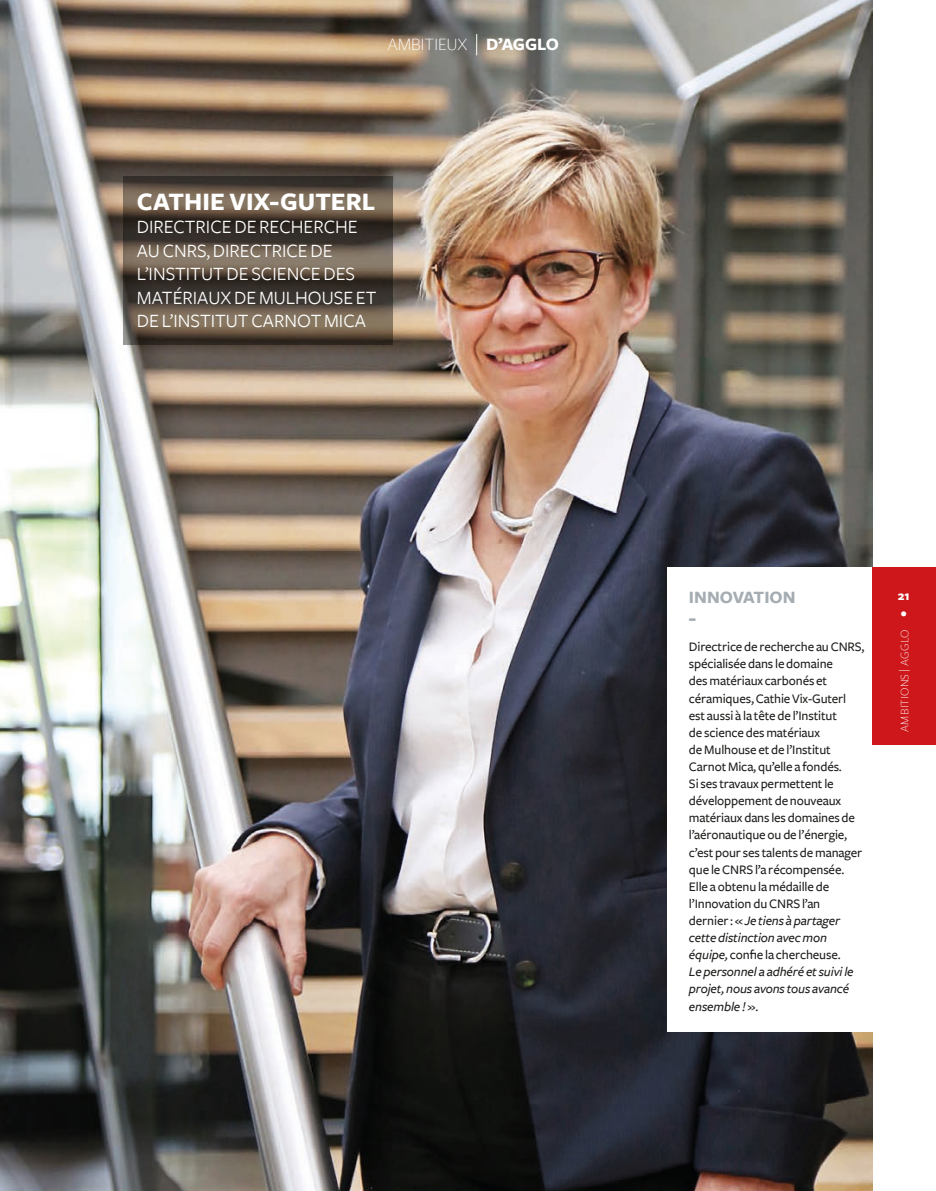
<style>
.page{position:relative;width:936px;height:1191px;background:#fff}
.page>*{position:absolute;margin:0;border:0;box-sizing:border-box;transform-origin:0 0}
.t1{font:700 26.1px "Freight Sans";color:#fff}
.t2{font:19.5px/23.4px "Freight Sans Book SC";color:#fff}
.t3{font:300 18px "Freight Sans";color:#fff}
.t4{font:700 18px "Freight Sans";color:#a5adb2}
.t5{font:900 18px "Freight Sans";color:#a5adb2}
.t6{font:500 13.5px/17.1px "Freight Sans";letter-spacing:-.01em;color:#1d1d1b}
.t7{font:700 13.5px/17.1px "Freight Sans";color:#fff}
.t8{font:300 12px "Freight Sans";letter-spacing:.025em;color:#fff}
.s1{font-weight:700}
.s2{font-style:italic}
</style>
<div class="page">
<img style="left:0;top:0;width:872px;height:1191px">
<svg style="left:123px;top:175px;width:269px;height:169px;background:#584c40"></svg>
<div style="left:667px;top:567px;width:268px;height:464px;background:#fff"></div>
<div style="left:872px;top:567px;width:63px;height:177px;background:#cd171a"></div>
<svg style="left:476px;top:34px;width:1px;height:21px"></svg>
<h3 class="t3" style="left:387px;top:34px;width:173px">AMBITIEUX <span class="s1">D’AGGLO</span></h3>
<h1 class="t1" style="left:137px;top:188px;width:240px">CATHIE VIX-GUTERL</h1>
<h2 class="t2" style="left:137px;top:215px;width:241px">DIRECTRICE DE RECHERCHE<br>AU CNRS, DIRECTRICE DE<br>L’INSTITUT DE SCIENCE DES<br>MATÉRIAUX DE MULHOUSE ET<br>DE L’INSTITUT CARNOT MICA</h2>
<h3 class="t4" style="left:689px;top:587px;width:108px">INNOVATION</h3>
<h3 class="t5" style="left:689px;top:608px;width:9px">-</h3>
<p class="t6" style="left:689px;top:638px;width:177px">Directrice de recherche au CNRS, spécialisée dans le domaine<br>des matériaux carbonés et céramiques, Cathie Vix-Guterl est aussi à la tête de l’Institut<br>de science des matériaux<br>de Mulhouse et de l’Institut<br>Carnot Mica, qu’elle a fondés.<br>Si ses travaux permettent le développement de nouveaux matériaux dans les domaines de l’aéronautique ou de l’énergie, c’est pour ses talents de manager que le CNRS l’a récompensée.<br>Elle a obtenu la médaille de l’Innovation du CNRS l’an<br>dernier : « <span class="s2">Je tiens à partager cette distinction avec mon équipe,</span> confie la chercheuse.<br><span class="s2">Le personnel a adhéré et suivi le projet, nous avons tous avancé ensemble !</span> ».</p>
<p class="t7" style="left:897px;top:587px;width:13px">21 •</p>
<p class="t8" style="left:899px;top:732px;width:104px;rotate:-90deg">AMBITIONS | AGGLO</p>
</div>
